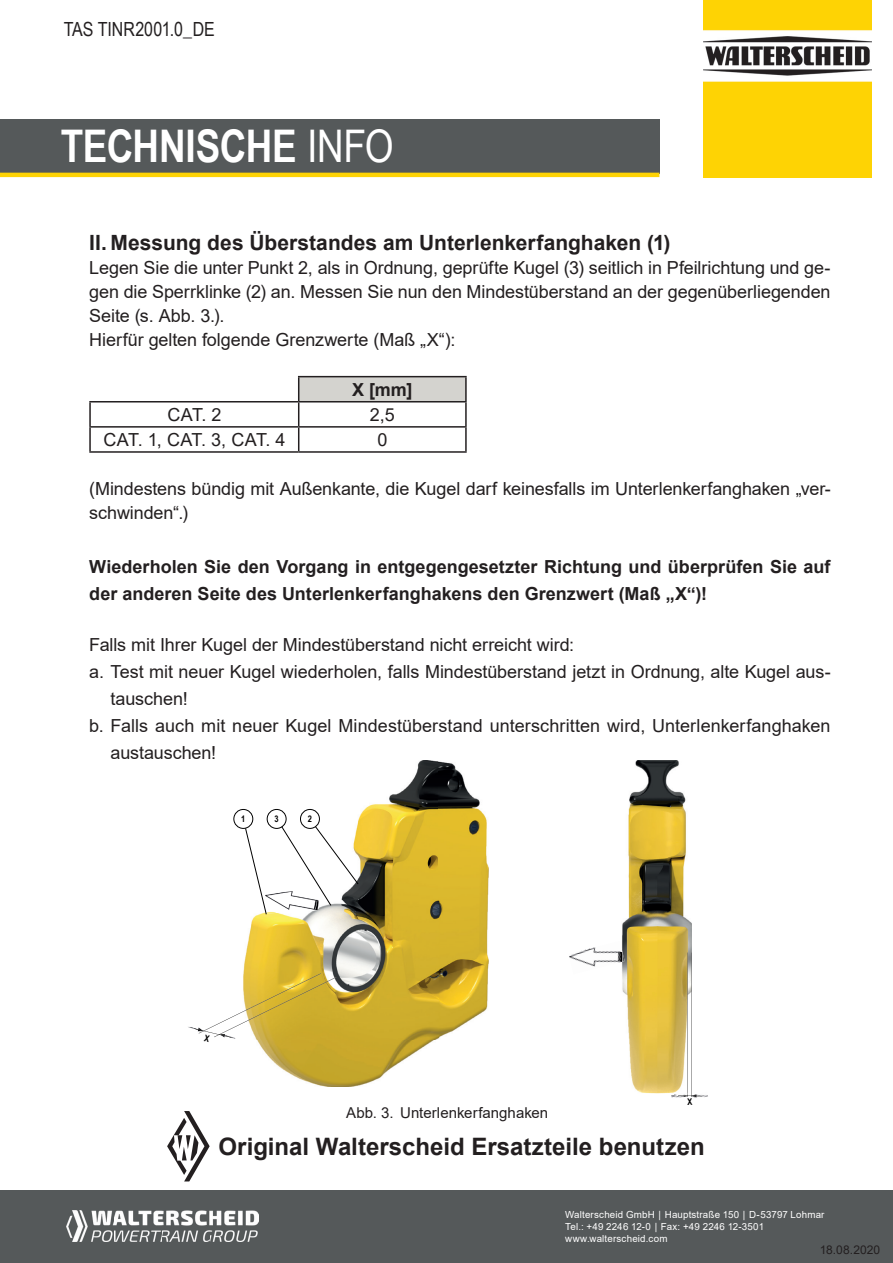
<style>
.page{position:relative;width:893px;height:1263px;background:#fff}
.page>*{position:absolute;margin:0;border:0;box-sizing:border-box;transform-origin:0 0}
.t1{font:700 45px "Arial Narrow";letter-spacing:-.01em;color:#fff}
.t2{font:700 24px "Arial";color:#231f20}
.t3{font:700 21px "Arial";color:#231f20}
.t4{font:19.5px "Arial Narrow";color:#231f20}
.t5{font:18px/24px "Arial";letter-spacing:-.005em;color:#231f20}
.t6{font:700 18px/27px "Arial";color:#231f20}
.t7{font:15px "Arial";letter-spacing:.005em;color:#231f20}
.t8{font:12px "Arial";letter-spacing:.005em;color:#231f20}
.t9{font:9.75px/12px "Arial";letter-spacing:.02em;color:#fff}
.t10{font:700 9.15px "Arial Narrow";color:#000001}
.s1{font-weight:400}
</style>
<div class="page">
<div style="left:0;top:119px;width:659px;height:54px;background:#55595a"></div>
<hr style="left:0;top:173px;width:659px;height:4px;background:#fed304">
<div style="left:0;top:1191px;width:893px;height:72px;background:#55595a"></div>
<img style="left:66px;top:1210px;width:192px;height:31px">
<img style="left:703px;top:0;width:169px;height:178px">
<hr style="left:465px;top:377px;width:2px;height:24px;background:#231f20">
<hr style="left:465px;top:402px;width:2px;height:24px;background:#231f20">
<hr style="left:89px;top:428px;width:2px;height:23px;background:#231f20">
<hr style="left:465px;top:428px;width:2px;height:23px;background:#231f20">
<hr style="left:89px;top:451px;width:210px;height:2px;background:#231f20">
<hr style="left:299px;top:451px;width:168px;height:2px;background:#231f20">
<hr style="left:89px;top:401px;width:210px;height:1px;background:#231f20">
<hr style="left:89px;top:402px;width:2px;height:24px;background:#231f20">
<hr style="left:89px;top:426px;width:210px;height:2px;background:#231f20">
<hr style="left:299px;top:426px;width:168px;height:2px;background:#231f20">
<hr style="left:298px;top:376px;width:169px;height:1px;background:#231f20">
<svg style="left:90px;top:377px;width:376px;height:75px"></svg>
<hr style="left:299px;top:401px;width:168px;height:1px;background:#231f20">
<svg style="left:167px;top:1111px;width:43px;height:70px"></svg>
<img style="left:242px;top:760px;width:246px;height:327px">
<img style="left:267px;top:889px;width:52px;height:24px">
<div style="left:234px;top:809px;width:19px;height:19px;background:#fff;border-radius:50%"></div>
<div style="left:234px;top:809px;width:19px;height:19px;border:1px solid #000001;border-radius:50%"></div>
<div style="left:267px;top:809px;width:19px;height:19px;background:#fff;border-radius:50%"></div>
<div style="left:267px;top:809px;width:19px;height:19px;border:1px solid #000001;border-radius:50%"></div>
<div style="left:300px;top:809px;width:19px;height:19px;background:#fff;border-radius:50%"></div>
<div style="left:300px;top:809px;width:20px;height:19px;border:1px solid #000001;border-radius:50%"></div>
<svg style="left:245px;top:828px;width:22px;height:87px"></svg>
<svg style="left:281px;top:826px;width:78px;height:80px"></svg>
<img style="left:569px;top:947px;width:52px;height:20px">
<img style="left:622px;top:760px;width:70px;height:333px">
<img style="left:621px;top:946px;width:4px;height:16px">
<hr style="left:687px;top:952px;width:1px;height:145px;background:#000001">
<hr style="left:691px;top:952px;width:1px;height:145px;background:#000001">
<img style="left:671px;top:1094px;width:7px;height:4px">
<img style="left:702px;top:1095px;width:6px;height:2px">
<svg style="left:194px;top:973px;width:142px;height:69px"></svg>
<svg style="left:678px;top:1092px;width:24px;height:6px"></svg>
<p class="t4" style="left:64px;top:15px;width:153px">TAS TINR2001.0_DE</p>
<h1 class="t1" style="left:61px;top:112px;width:334px">TECHNISCHE <span class="s1">INFO</span></h1>
<p class="t3" style="left:89px;top:228px;width:583px">II. Messung des Überstandes am Unterlenkerfanghaken (1)</p>
<p class="t5" style="left:89px;top:255px;width:743px">Legen Sie die unter Punkt 2, als in Ordnung, geprüfte Kugel (3) seitlich in Pfeilrichtung und ge&shy;gen die Sperrklinke (2) an. Messen Sie nun den Mindestüberstand an der gegenüberliegenden Seite (s. Abb. 3.).<br>Hierfür gelten folgende Grenzwerte (Maß „X“):</p>
<p class="t6" style="left:352px;top:376px;width:62px">X [mm]</p>
<p class="t5" style="left:167px;top:402px;width:56px">CAT. 2</p>
<p class="t5" style="left:370px;top:402px;width:26px">2,5</p>
<p class="t5" style="left:104px;top:427px;width:184px">CAT. 1, CAT. 3, CAT. 4</p>
<p class="t5" style="left:377px;top:427px;width:12px">0</p>
<p class="t5" style="left:89px;top:476px;width:743px">(Mindestens bündig mit Außenkante, die Kugel darf keinesfalls im Unterlenkerfanghaken „ver&shy;schwinden“.)</p>
<p class="t6" style="left:89px;top:553px;width:743px">Wiederholen Sie den Vorgang in entgegengesetzter Richtung und überprüfen Sie auf der anderen Seite des Unterlenkerfanghakens den Grenzwert (Maß „X“)!</p>
<p class="t5" style="left:89px;top:632px;width:486px">Falls mit Ihrer Kugel der Mindestüberstand nicht erreicht wird:</p>
<p class="t5" style="left:89px;top:659px;width:743px">a. Test mit neuer Kugel wiederholen, falls Mindestüberstand jetzt in Ordnung, alte Kugel aus-</p>
<p class="t5" style="left:111px;top:686px;width:79px">tauschen!</p>
<p class="t5" style="left:89px;top:713px;width:743px">b. Falls auch mit neuer Kugel Mindestüberstand unterschritten wird, Unterlenkerfanghaken</p>
<p class="t5" style="left:111px;top:740px;width:107px">austauschen!</p>
<p class="t10" style="left:241px;top:811px;width:6px">1</p>
<p class="t10" style="left:274px;top:811px;width:6px">3</p>
<p class="t10" style="left:308px;top:811px;width:6px">2</p>
<p class="t7" style="left:346px;top:1102px;width:204px">Abb. 3. Unterlenkerfanghaken</p>
<h2 class="t2" style="left:218px;top:1130px;width:488px">Original Walterscheid Ersatzteile benutzen</h2>
<p class="t9" style="left:565px;top:1208px;width:261px">Walterscheid GmbH | Hauptstraße 150 | D-53797 Lohmar<br>Tel.: +49 2246 12-0 | Fax: +49 2246 12-3501 www.walterscheid.com</p>
<p class="t8" style="left:820px;top:1242px;width:62px">18.08.2020</p>
</div>
